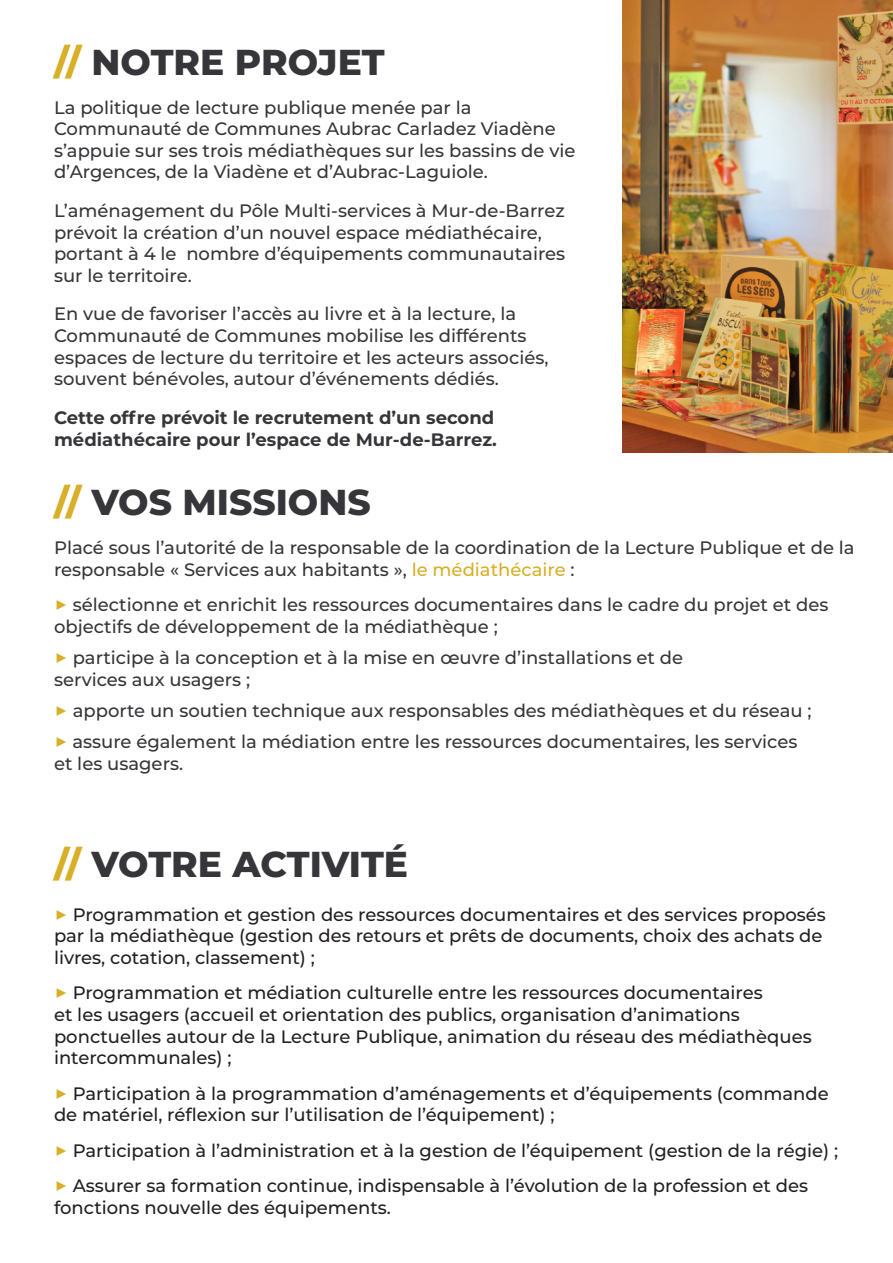
<style>
.page{position:relative;width:893px;height:1263px;background:#fff}
.page>*{position:absolute;margin:0;border:0;box-sizing:border-box;transform-origin:0 0}
.t1{font:800 36px "Montserrat";color:#363539}
.t2{font:500 18px/21.6px "Montserrat";color:#363539}
.t3{font:500 18px/21.6px "Montserrat";color:#231f20}
.t4{font:700 18px/21.6px "Montserrat";color:#363539}
.s1{color:#d9af27}
.s2{font-weight:800;font-style:italic;font-size:22.5px;color:#d9af27}
</style>
<div class="page">
<img style="left:623px;top:0;width:270px;height:452px">
<p class="t1" style="left:54px;top:36px;width:332px"><span class="s1">//</span> NOTRE PROJET</p>
<p class="t2" style="left:54px;top:96px;width:523px">La politique de lecture publique menée par la Communauté de Communes Aubrac Carladez Viadène s’appuie sur ses trois médiathèques sur les bassins de vie d’Argences, de la Viadène et d’Aubrac-Laguiole.</p>
<p class="t2" style="left:54px;top:199px;width:513px">L’aménagement du Pôle Multi-services à Mur-de-Barrez prévoit la création d’un nouvel espace médiathécaire, portant à 4 le nombre d’équipements communautaires sur le territoire.</p>
<p class="t2" style="left:54px;top:303px;width:496px">En vue de favoriser l’accès au livre et à la lecture, la Communauté de Communes mobilise les différents espaces de lecture du territoire et les acteurs associés, souvent bénévoles, autour d’événements dédiés.</p>
<p class="t4" style="left:54px;top:406px;width:444px">Cette offre prévoit le recrutement d’un second médiathécaire pour l’espace de Mur-de-Barrez.</p>
<p class="t1" style="left:54px;top:476px;width:318px"><span class="s1">//</span> VOS MISSIONS</p>
<p class="t2" style="left:54px;top:536px;width:802px">Placé sous l’autorité de la responsable de la coordination de la Lecture Publique et de la responsable « Services aux habitants », <span class="s1">le médiathécaire</span> :</p>
<p class="t2" style="left:54px;top:593px;width:776px"><span class="s2">▶</span> sélectionne et enrichit les ressources documentaires dans le cadre du projet et des objectifs de développement de la médiathèque ;</p>
<p class="t2" style="left:54px;top:646px;width:631px"><span class="s2">▶</span> participe à la conception et à la mise en œuvre d’installations et de services aux usagers ;</p>
<p class="t2" style="left:54px;top:699px;width:759px"><span class="s2">▶</span> apporte un soutien technique aux responsables des médiathèques et du réseau ;</p>
<p class="t2" style="left:54px;top:730px;width:745px"><span class="s2">▶</span> assure également la médiation entre les ressources documentaires, les services et les usagers.</p>
<p class="t1" style="left:54px;top:837px;width:356px"><span class="s1">//</span> VOTRE ACTIVITÉ</p>
<p class="t3" style="left:54px;top:903px;width:773px"><span class="s2">▶</span> Programmation et gestion des ressources documentaires et des services proposés par la médiathèque (gestion des retours et prêts de documents, choix des achats de livres, cotation, classement) ;</p>
<p class="t3" style="left:54px;top:981px;width:759px"><span class="s2">▶</span> Programmation et médiation culturelle entre les ressources documentaires<br>et les usagers (accueil et orientation des publics, organisation d’animations ponctuelles autour de la Lecture Publique, animation du réseau des médiathèques intercommunales) ;</p>
<p class="t3" style="left:54px;top:1082px;width:776px"><span class="s2">▶</span> Participation à la programmation d’aménagements et d’équipements (commande de matériel, réflexion sur l’utilisation de l’équipement) ;</p>
<p class="t3" style="left:54px;top:1139px;width:786px"><span class="s2">▶</span> Participation à l’administration et à la gestion de l’équipement (gestion de la régie) ;</p>
<p class="t3" style="left:54px;top:1174px;width:756px"><span class="s2">▶</span> Assurer sa formation continue, indispensable à l’évolution de la profession et des fonctions nouvelle des équipements.</p>
</div>
